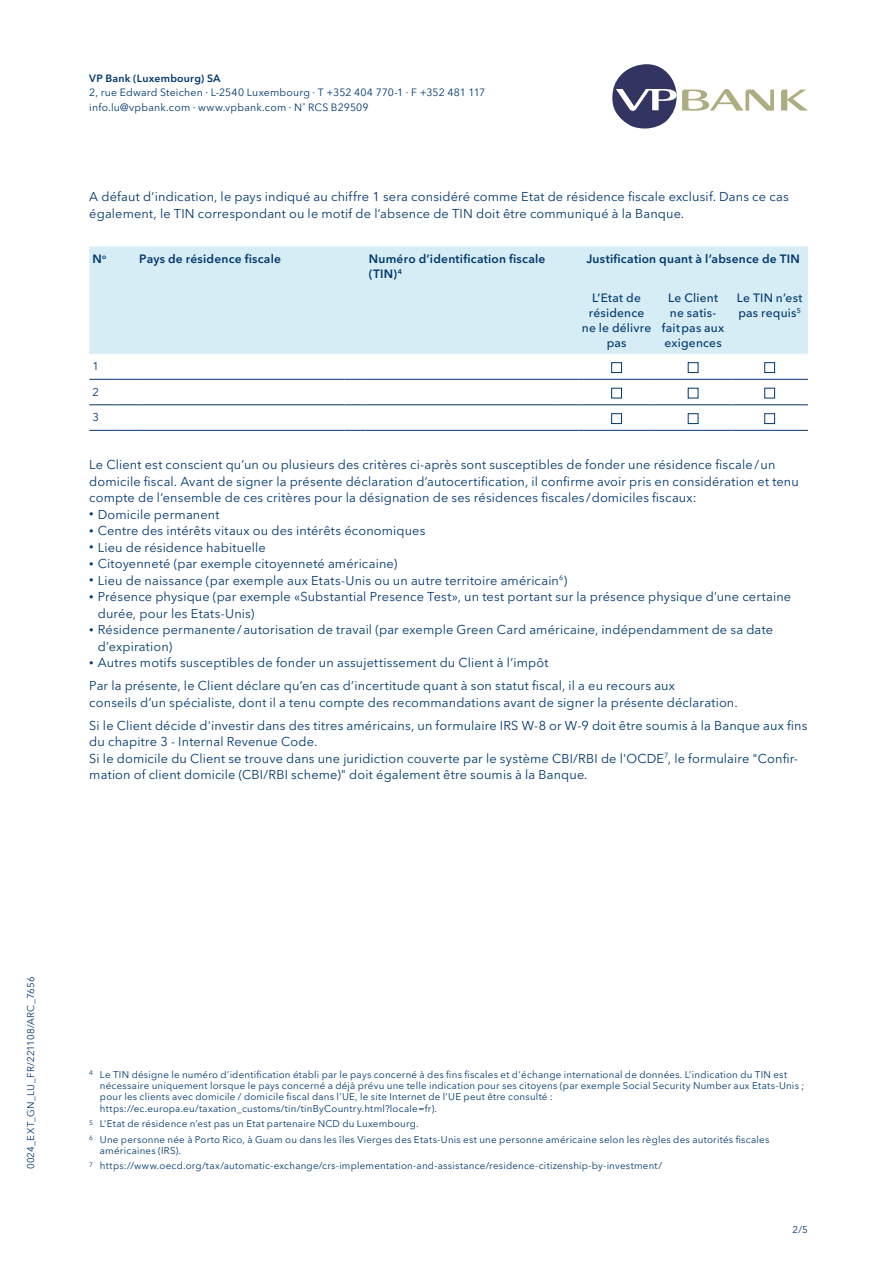
<style>
.page{position:relative;width:893px;height:1263px;background:#fff}
.page>*{position:absolute;margin:0;border:0;box-sizing:border-box;transform-origin:0 0}
.t1{font:12.75px/16.5px "VP Next";letter-spacing:.01em;color:#00376e}
.t2{font:600 12px/15px "VP Next";letter-spacing:.02em;color:#00376e}
.t3{font:500 12px/15px "VP Next";letter-spacing:.02em;color:#00376e;text-align:center}
.t4{font:11.25px "VP Next";color:#00376e}
.t5{font:10.5px/14.2px "VP Next";letter-spacing:.02em;color:#00376e}
.t6{font:600 10.5px "VP Next";letter-spacing:.025em;color:#00376e}
.t7{font:9.75px/11.2px "VP Next";letter-spacing:.025em;color:#00376e}
.s1{font-size:8.85px}
</style>
<div class="page">
<div style="left:89px;top:246px;width:719px;height:108px;background:#d7edf5"></div>
<svg style="left:89px;top:379px;width:47px;height:1px"></svg>
<hr style="left:136px;top:379px;width:208px;height:1px;background:#00376e">
<svg style="left:344px;top:379px;width:22px;height:1px"></svg>
<hr style="left:366px;top:379px;width:191px;height:1px;background:#00376e">
<svg style="left:557px;top:379px;width:21px;height:1px"></svg>
<hr style="left:578px;top:379px;width:77px;height:1px;background:#00376e">
<hr style="left:655px;top:379px;width:76px;height:1px;background:#00376e">
<hr style="left:731px;top:379px;width:77px;height:1px;background:#00376e">
<svg style="left:89px;top:405px;width:47px;height:1px"></svg>
<hr style="left:136px;top:405px;width:208px;height:1px;background:#00376e">
<svg style="left:344px;top:405px;width:22px;height:1px"></svg>
<hr style="left:366px;top:405px;width:191px;height:1px;background:#00376e">
<svg style="left:557px;top:405px;width:21px;height:1px"></svg>
<hr style="left:655px;top:405px;width:76px;height:1px;background:#00376e">
<hr style="left:731px;top:405px;width:77px;height:1px;background:#00376e">
<svg style="left:89px;top:430px;width:47px;height:1px"></svg>
<hr style="left:136px;top:430px;width:208px;height:1px;background:#00376e">
<svg style="left:344px;top:430px;width:22px;height:1px"></svg>
<hr style="left:366px;top:430px;width:191px;height:1px;background:#00376e">
<svg style="left:557px;top:430px;width:21px;height:1px"></svg>
<hr style="left:578px;top:405px;width:77px;height:1px;background:#00376e">
<hr style="left:578px;top:430px;width:77px;height:1px;background:#00376e">
<hr style="left:655px;top:430px;width:76px;height:1px;background:#00376e">
<hr style="left:731px;top:430px;width:77px;height:1px;background:#00376e">
<div style="left:611px;top:362px;width:11px;height:11px;border:1px solid #00376e"></div>
<div style="left:688px;top:362px;width:10px;height:11px;border:1px solid #00376e"></div>
<div style="left:764px;top:362px;width:11px;height:11px;border:1px solid #00376e"></div>
<div style="left:611px;top:388px;width:11px;height:10px;border:1px solid #00376e"></div>
<div style="left:764px;top:388px;width:11px;height:10px;border:1px solid #00376e"></div>
<div style="left:611px;top:413px;width:11px;height:11px;border:1px solid #00376e"></div>
<div style="left:688px;top:413px;width:10px;height:11px;border:1px solid #00376e"></div>
<div style="left:764px;top:413px;width:11px;height:11px;border:1px solid #00376e"></div>
<svg style="left:781px;top:90px;width:27px;height:21px"></svg>
<svg style="left:612px;top:64px;width:162px;height:65px"></svg>
<p class="t6" style="left:89px;top:72px;width:133px">VP Bank (Luxembourg) SA</p>
<p class="t5" style="left:89px;top:86px;width:397px">2, rue Edward Steichen · L-2540 Luxembourg · T +352 404 770-1 · F +352 481 117 info.lu@vpbank.com · www.vpbank.com · N˚ RCS B29509</p>
<p class="t1" style="left:89px;top:188px;width:701px">A défaut d’indication, le pays indiqué au chiffre 1 sera considéré comme Etat de résidence fiscale exclusif. Dans ce cas également, le TIN correspondant ou le motif de l’absence de TIN doit être communiqué à la Banque.</p>
<p class="t2" style="left:92px;top:252px;width:15px">N<sup>o</sup></p>
<p class="t2" style="left:139px;top:252px;width:143px">Pays de résidence fiscale</p>
<p class="t2" style="left:369px;top:252px;width:178px">Numéro d’identification fiscale (TIN)<sup>4</sup></p>
<p class="t2" style="left:586px;top:252px;width:215px">Justification quant à l’absence de TIN</p>
<p class="t3" style="left:582px;top:290px;width:71px">L’Etat de résidence ne le délivre pas</p>
<p class="t3" style="left:662px;top:290px;width:64px">Le Client ne satis&shy;faitpas aux exigences</p>
<p class="t3" style="left:737px;top:290px;width:67px;text-align:left">Le TIN n’est pas requis<sup>5</sup></p>
<p class="t4" style="left:92px;top:360px;width:8px">1</p>
<p class="t4" style="left:92px;top:385px;width:8px">2</p>
<p class="t4" style="left:92px;top:411px;width:8px">3</p>
<p class="t1" style="left:89px;top:456px;width:711px">Le Client est conscient qu’un ou plusieurs des critères ci-après sont susceptibles de fonder une résidence fiscale/un domicile fiscal. Avant de signer la présente déclaration d’autocertification, il confirme avoir pris en considération et tenu compte de l’ensemble de ces critères pour la désignation de ses résidences fiscales /domiciles fiscaux:</p>
<p class="t1" style="left:89px;top:506px;width:132px"><span class="s1">•</span> Domicile permanent</p>
<p class="t1" style="left:89px;top:522px;width:338px"><span class="s1">•</span> Centre des intérêts vitaux ou des intérêts économiques</p>
<p class="t1" style="left:89px;top:539px;width:178px"><span class="s1">•</span> Lieu de résidence habituelle</p>
<p class="t1" style="left:89px;top:555px;width:309px"><span class="s1">•</span> Citoyenneté (par exemple citoyenneté américaine)</p>
<p class="t1" style="left:89px;top:572px;width:479px"><span class="s1">•</span> Lieu de naissance (par exemple aux Etats-Unis ou un autre territoire américain<sup>6</sup>)</p>
<p class="t1" style="left:98px;top:588px;width:695px;text-indent:-9px"><span class="s1">•</span> Présence physique (par exemple «Substantial Presence Test», un test portant sur la présence physique d’une certaine durée, pour les Etats-Unis)</p>
<p class="t1" style="left:98px;top:621px;width:677px;text-indent:-9px"><span class="s1">•</span> Résidence permanente/autorisation de travail (par exemple Green Card américaine, indépendamment de sa date d’expiration)</p>
<p class="t1" style="left:89px;top:651px;width:587px;line-height:22.8px"><span class="s1">•</span> Autres motifs susceptibles de fonder un assujettissement du Client à l’impôt<br>Par la présente, le Client déclare qu’en cas d’incertitude quant à son statut fiscal, il a eu recours aux</p>
<p class="t1" style="left:89px;top:691px;width:720px;line-height:22.8px">conseils d’un spécialiste, dont il a tenu compte des recommandations avant de signer la présente déclaration.<br>Si le Client décide d'investir dans des titres américains, un formulaire IRS W-8 or W-9 doit être soumis à la Banque aux fins</p>
<p class="t1" style="left:89px;top:733px;width:710px">du chapitre 3 - Internal Revenue Code.<br>Si le domicile du Client se trouve dans une juridiction couverte par le système CBI/RBI de l'OCDE<sup>7</sup>, le formulaire "Confir&shy;mation of client domicile (CBI/RBI scheme)" doit également être soumis à la Banque.</p>
<p class="t7" style="left:25px;top:1169px;width:194px;rotate:-90deg">0024_EXT_GN_LU_FR/221108/ARC_7656</p>
<p class="t7" style="left:100px;top:1069px;width:706px;text-indent:-11px"><sup>4</sup> Le TIN désigne le numéro d’identification établi par le pays concerné à des fins fiscales et d’échange international de données. L’indication du TIN est nécessaire uniquement lorsque le pays concerné a déjà prévu une telle indication pour ses citoyens (par exemple Social Security Number aux Etats-Unis ; pour les clients avec domicile / domicile fiscal dans l’UE, le site Internet de l’UE peut être consulté : https://ec.europa.eu/taxation_customs/tin/tinByCountry.html?locale=fr).</p>
<p class="t7" style="left:89px;top:1116px;width:682px;line-height:15.5px"><sup>5</sup> L’Etat de résidence n’est pas un Etat partenaire NCD du Luxembourg.<br><sup>6</sup> Une personne née à Porto Rico, à Guam ou dans les îles Vierges des Etats-Unis est une personne américaine selon les règles des autorités fiscales</p>
<p class="t7" style="left:100px;top:1145px;width:83px">américaines (IRS).</p>
<p class="t7" style="left:89px;top:1160px;width:574px"><sup>7</sup> https://www.oecd.org/tax/automatic-exchange/crs-implementation-and-assistance/residence-citizenship-by-investment/</p>
<p class="t7" style="left:792px;top:1224px;width:17px">2/5</p>
</div>
